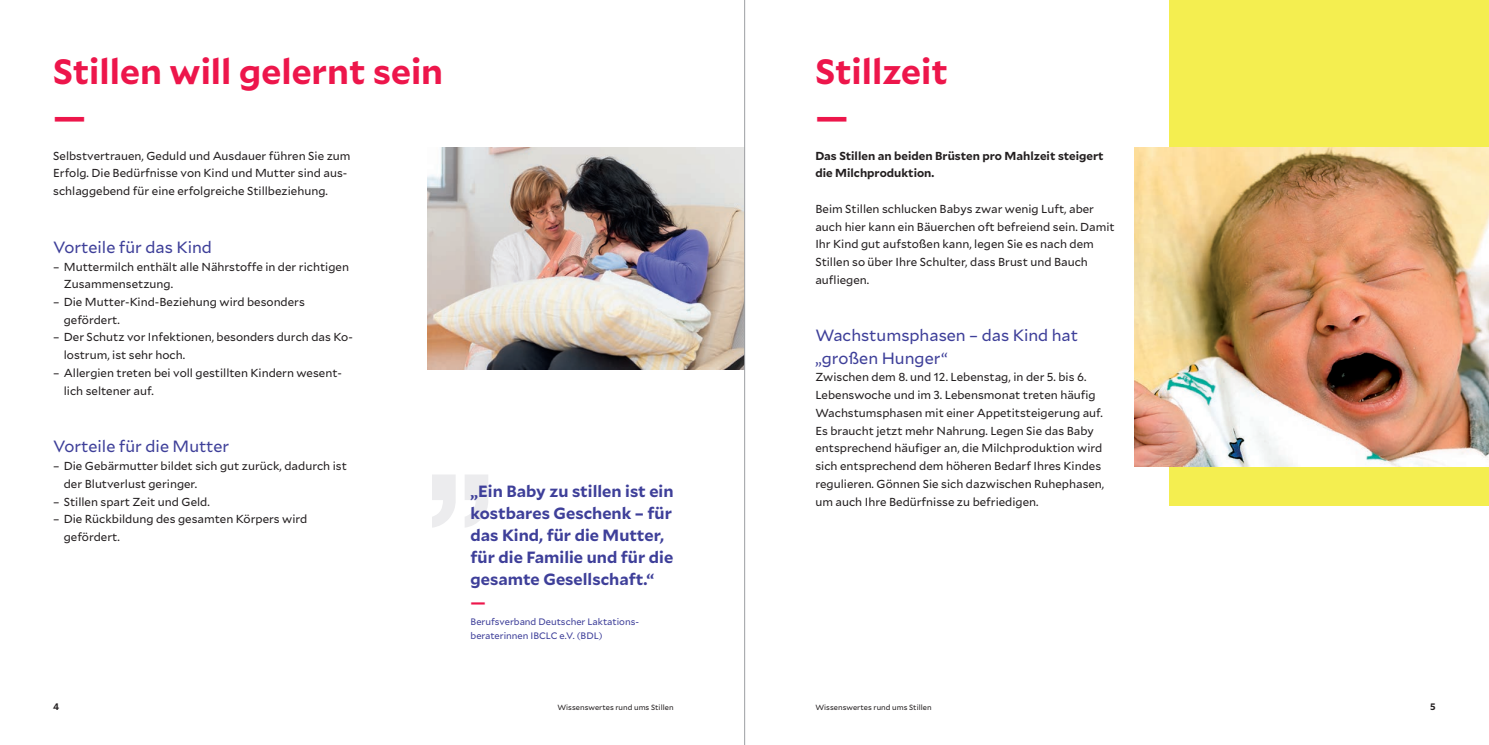
<style>
.page{position:relative;width:1489px;height:745px;background:#fff}
.page>*{position:absolute;margin:0;border:0;box-sizing:border-box;transform-origin:0 0}
.t1{font:700 35px/44.2px "Mallory";color:#ed164b}
.t2{font:700 16.25px/22.1px "Mallory";color:#3e3f99}
.t3{font:16.25px/22.1px "Mallory";color:#3e3f99}
.t4{font:700 16.25px "Mallory";color:#ed164b}
.t5{font:11.5px/17.8px "Mallory";color:#231f20}
.t6{font:700 11.5px/17.8px "Mallory";color:#231f20}
.t7{font:9.38px/13.2px "Mallory";color:#3e3f99}
.t8{font:700 9.38px "Mallory";color:#231f20}
.t9{font:7.5px "Mallory";letter-spacing:.005em;color:#231f20}
</style>
<div class="page">
<div style="left:1169px;top:0;width:319px;height:505px;background:#f4ee50"></div>
<img style="left:1134px;top:147px;width:354px;height:319px">
<img style="left:427px;top:147px;width:317px;height:222px">
<svg style="left:432px;top:475px;width:56px;height:52px"></svg>
<hr style="left:744px;top:0;width:1px;height:744px;background:#9d9fa2">
<h1 class="t1" style="left:53px;top:47px;width:391px">Stillen will gelernt sein —</h1>
<p class="t5" style="left:53px;top:146px;width:299px">Selbstvertrauen, Geduld und Ausdauer führen Sie zum<br>Erfolg. Die Bedürfnisse von Kind und Mutter sind aus&shy;schlaggebend für eine erfolgreiche Stillbeziehung.</p>
<h2 class="t3" style="left:53px;top:235px;width:160px">Vorteile für das Kind</h2>
<p class="t5" style="left:64px;top:257px;width:287px;text-indent:-11px">– Muttermilch enthält alle Nährstoffe in der richtigen<br>Zusammensetzung.</p>
<p class="t5" style="left:64px;top:292px;width:242px;text-indent:-11px">– Die Mutter-Kind-Beziehung wird besonders gefördert.</p>
<p class="t5" style="left:64px;top:327px;width:290px;text-indent:-11px">– Der Schutz vor Infektionen, besonders durch das Ko&shy;lostrum, ist sehr hoch.</p>
<p class="t5" style="left:64px;top:363px;width:279px;text-indent:-11px">– Allergien treten bei voll gestillten Kindern wesent&shy;lich seltener auf.</p>
<h2 class="t3" style="left:53px;top:434px;width:178px">Vorteile für die Mutter</h2>
<p class="t5" style="left:64px;top:456px;width:284px;text-indent:-11px">– Die Gebärmutter bildet sich gut zurück, dadurch ist der Blutverlust geringer.</p>
<p class="t5" style="left:53px;top:491px;width:158px">– Stillen spart Zeit und Geld.</p>
<p class="t5" style="left:64px;top:509px;width:245px;text-indent:-11px">– Die Rückbildung des gesamten Körpers wird gefördert.</p>
<h2 class="t2" style="left:470px;top:478px;width:204px">„Ein Baby zu stillen ist ein kostbares Geschenk – für das Kind, für die Mutter, für die Familie und für die gesamte Gesellschaft.“</h2>
<h2 class="t4" style="left:470px;top:589px;width:17px">—</h2>
<p class="t7" style="left:470px;top:614px;width:170px">Berufsverband Deutscher Laktations&shy;beraterinnen IBCLC e.V. (BDL)</p>
<h1 class="t1" style="left:815px;top:47px;width:134px">Stillzeit —</h1>
<p class="t6" style="left:815px;top:146px;width:290px">Das Stillen an beiden Brüsten pro Mahlzeit steigert die Milchproduktion.</p>
<p class="t5" style="left:815px;top:199px;width:301px">Beim Stillen schlucken Babys zwar wenig Luft, aber auch hier kann ein Bäuerchen oft befreiend sein. Damit Ihr Kind gut aufstoßen kann, legen Sie es nach dem Stillen so über Ihre Schulter, dass Brust und Bauch aufliegen.</p>
<h2 class="t3" style="left:815px;top:323px;width:264px">Wachstumsphasen – das Kind hat „großen Hunger“</h2>
<p class="t5" style="left:815px;top:367px;width:290px">Zwischen dem 8. und 12. Lebenstag, in der 5. bis 6.<br>Lebenswoche und im 3. Lebensmonat treten häufig Wachstumsphasen mit einer Appetitsteigerung auf.<br>Es braucht jetzt mehr Nahrung. Legen Sie das Baby entsprechend häufiger an, die Milchproduktion wird sich entsprechend dem höheren Bedarf Ihres Kindes regulieren. Gönnen Sie sich dazwischen Ruhephasen, um auch Ihre Bedürfnisse zu befriedigen.</p>
<p class="t8" style="left:53px;top:698px;width:8px">4</p>
<p class="t9" style="left:557px;top:701px;width:118px">Wissenswertes rund ums Stillen</p>
<p class="t9" style="left:815px;top:701px;width:118px">Wissenswertes rund ums Stillen</p>
<p class="t8" style="left:1430px;top:698px;width:7px">5</p>
</div>
